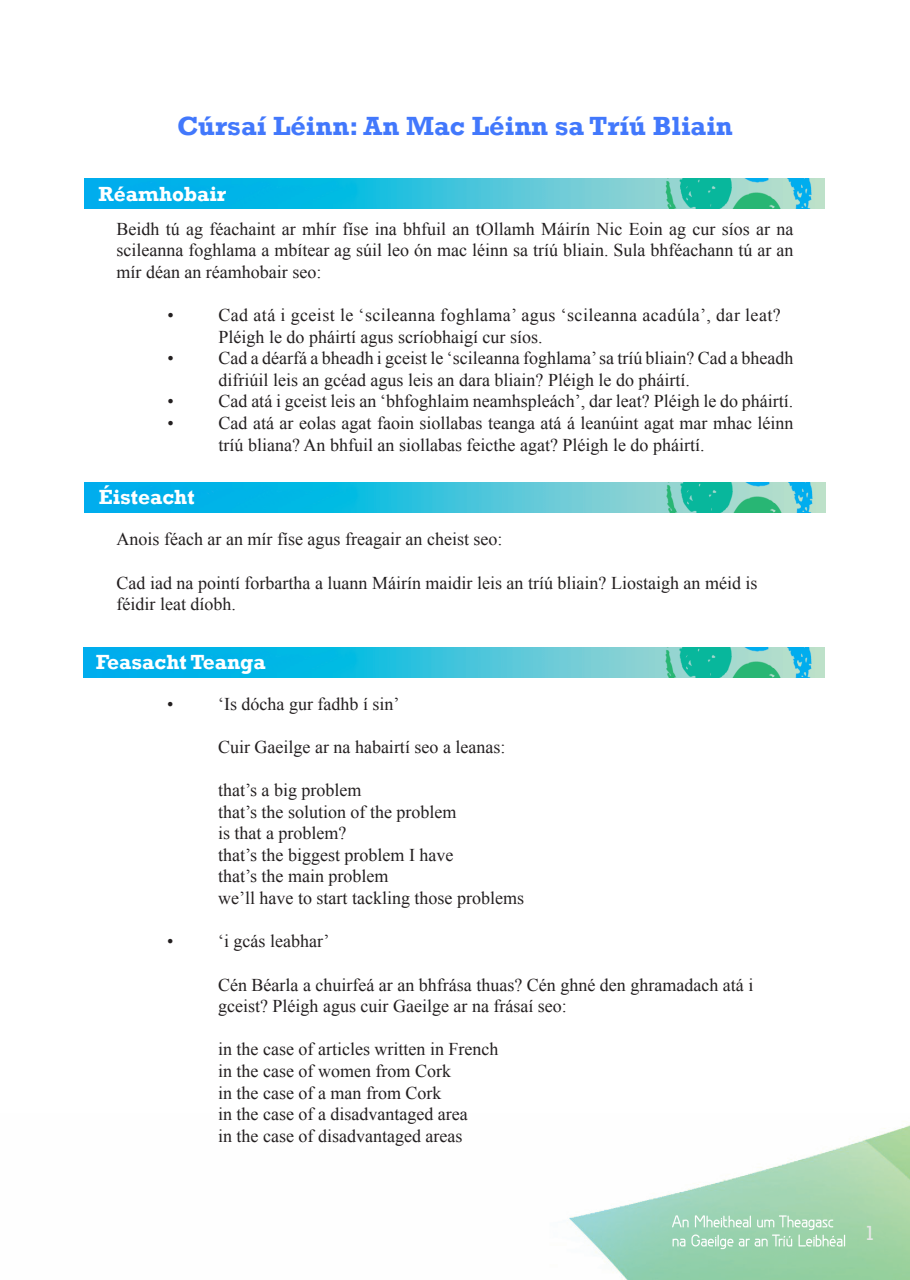
<style>
.page{position:relative;width:910px;height:1280px;background:#fff}
.page>*{position:absolute;margin:0;border:0;box-sizing:border-box;transform-origin:0 0}
.t1{font:700 27px "Rockwell";color:#4278fc}
.t2{font:700 21px "Rockwell";color:#fff}
.t3{font:21px "Rockwell";color:#e6e6e6}
.t4{font:18px/21.6px "Times New Roman";color:#231f20}
.t5{font:18px/21.6px "Times New Roman";letter-spacing:.02em;color:#231f20}
</style>
<div class="page">
<img style="left:569px;top:1125px;width:341px;height:155px">
<img style="left:85px;top:179px;width:740px;height:30px">
<img style="left:85px;top:483px;width:740px;height:30px">
<img style="left:84px;top:648px;width:741px;height:30px">
<p class="t1" style="left:177px;top:110px;width:557px">Cúrsaí Léinn: An Mac Léinn sa Tríú Bliain</p>
<p class="t2" style="left:99px;top:181px;width:129px">Réamhobair</p>
<p class="t4" style="left:117px;top:218px;width:678px;text-align:justify">Beidh tú ag féachaint ar mhír físe ina bhfuil an tOllamh Máirín Nic Eoin ag cur síos ar na scileanna foghlama a mbítear ag súil leo ón mac léinn sa tríú bliain. Sula bhféachann tú ar an mír déan an réamhobair seo:</p>
<p class="t4" style="left:168px;top:304px;width:8px">•</p>
<p class="t5" style="left:219px;top:304px;width:564px">Cad atá i gceist le ‘scileanna foghlama’ agus ‘scileanna acadúla’, dar leat?<br>Pléigh le do pháirtí agus scríobhaigí cur síos.</p>
<p class="t4" style="left:168px;top:347px;width:8px">•</p>
<p class="t4" style="left:219px;top:347px;width:576px">Cad a déarfá a bheadh i gceist le ‘scileanna foghlama’sa tríú bliain? Cad a bheadh difriúil leis an gcéad agus leis an dara bliain? Pléigh le do pháirtí.</p>
<p class="t4" style="left:168px;top:390px;width:8px">•</p>
<p class="t4" style="left:219px;top:390px;width:576px">Cad atá i gceist leis an ‘bhfoghlaim neamhspleách’, dar leat? Pléigh le do pháirtí.</p>
<p class="t4" style="left:168px;top:412px;width:8px">•</p>
<p class="t4" style="left:219px;top:412px;width:576px">Cad atá ar eolas agat faoin siollabas teanga atá á leanúint agat mar mhac léinn tríú bliana? An bhfuil an siollabas feicthe agat? Pléigh le do pháirtí.</p>
<p class="t2" style="left:99px;top:484px;width:97px">Éisteacht</p>
<p class="t4" style="left:117px;top:528px;width:387px">Anois féach ar an mír físe agus freagair an cheist seo:</p>
<p class="t4" style="left:117px;top:571px;width:642px">Cad iad na pointí forbartha a luann Máirín maidir leis an tríú bliain? Liostaigh an méid is féidir leat díobh.</p>
<p class="t2" style="left:96px;top:649px;width:171px">Feasacht Teanga</p>
<p class="t4" style="left:167px;top:692px;width:8px">•</p>
<p class="t4" style="left:218px;top:692px;width:183px">‘Is dócha gur fadhb í sin’</p>
<p class="t4" style="left:218px;top:736px;width:289px">Cuir Gaeilge ar na habairtí seo a leanas:</p>
<p class="t4" style="left:218px;top:779px;width:145px">that’s a big problem</p>
<p class="t4" style="left:218px;top:800px;width:240px">that’s the solution of the problem</p>
<p class="t4" style="left:218px;top:822px;width:130px">is that a problem?</p>
<p class="t4" style="left:218px;top:844px;width:237px">that’s the biggest problem I have</p>
<p class="t4" style="left:218px;top:865px;width:172px">that’s the main problem</p>
<p class="t4" style="left:218px;top:887px;width:307px">we’ll have to start tackling those problems</p>
<p class="t4" style="left:167px;top:930px;width:8px">•</p>
<p class="t4" style="left:218px;top:930px;width:113px">‘i gcás leabhar’</p>
<p class="t4" style="left:218px;top:973px;width:537px">Cén Béarla a chuirfeá ar an bhfrása thuas? Cén ghné den ghramadach atá i gceist? Pléigh agus cuir Gaeilge ar na frásaí seo:</p>
<p class="t4" style="left:218px;top:1038px;width:282px">in the case of articles written in French</p>
<p class="t4" style="left:218px;top:1060px;width:234px">in the case of women from Cork</p>
<p class="t4" style="left:218px;top:1081px;width:225px">in the case of a man from Cork</p>
<p class="t4" style="left:218px;top:1103px;width:251px">in the case of a disadvantaged area</p>
<p class="t4" style="left:218px;top:1124px;width:246px">in the case of disadvantaged areas</p>
<p class="t3" style="left:864px;top:1221px;width:13px">1</p>
</div>
